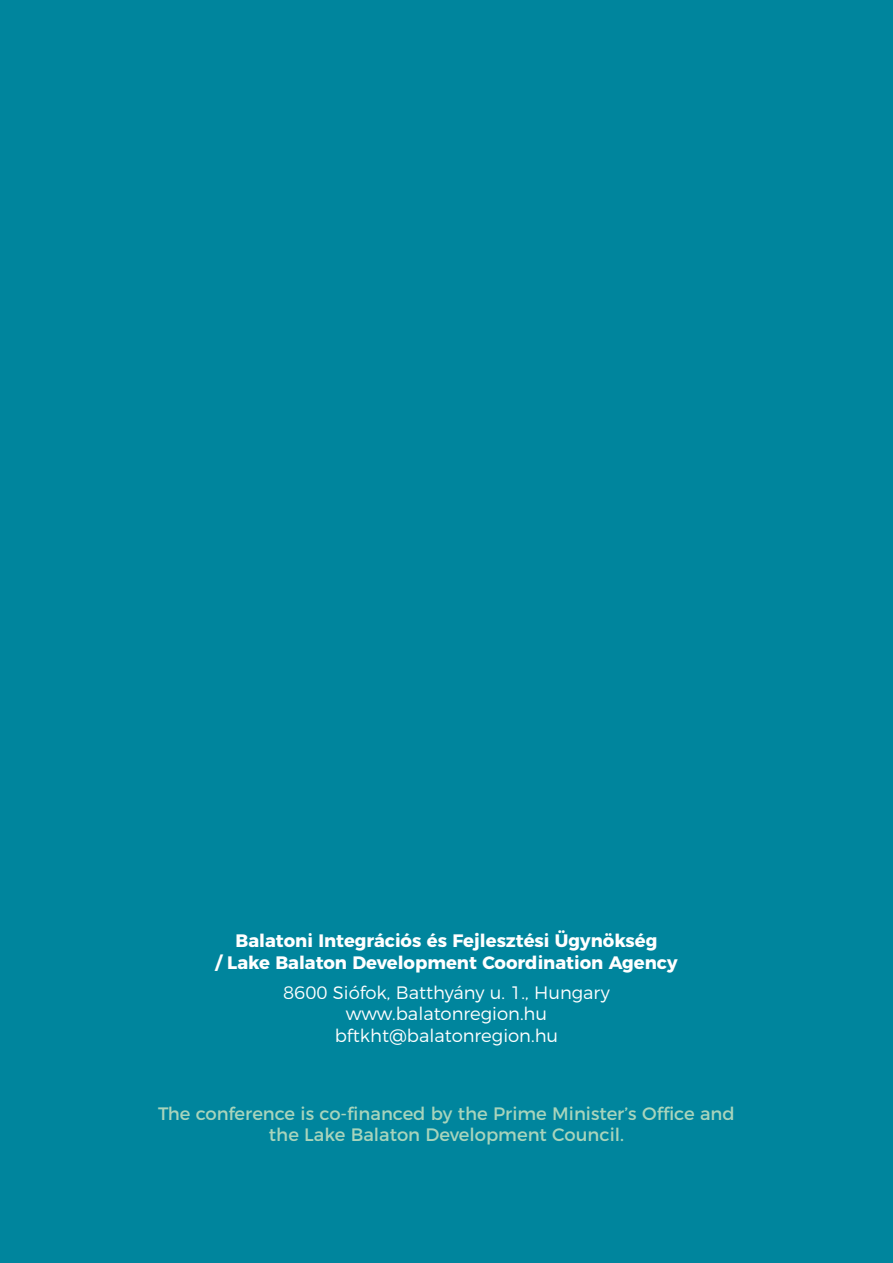
<style>
.page{position:relative;width:893px;height:1263px;background:#00859d}
.page>*{position:absolute;margin:0;border:0;box-sizing:border-box;transform-origin:0 0}
.t1{font:18px/21.6px "Montserrat";color:#a8d4bc;text-align:center}
.t2{font:700 18px/21.6px "Montserrat";color:#fff;text-align:center}
.t3{font:300 18px/21.6px "Montserrat";color:#fff;text-align:center}
</style>
<div class="page">
<p class="t2" style="left:215px;top:928px;width:464px">Balatoni Integrációs és Fejlesztési Ügynökség<br>/ Lake Balaton Development Coordination Agency</p>
<p class="t3" style="left:283px;top:980px;width:328px">8600 Siófok, Batthyány u. 1., Hungary www.balatonregion.hu bftkht@balatonregion.hu</p>
<p class="t1" style="left:158px;top:1101px;width:578px">The conference is co-financed by the Prime Minister’s Office and the Lake Balaton Development Council.</p>
</div>
